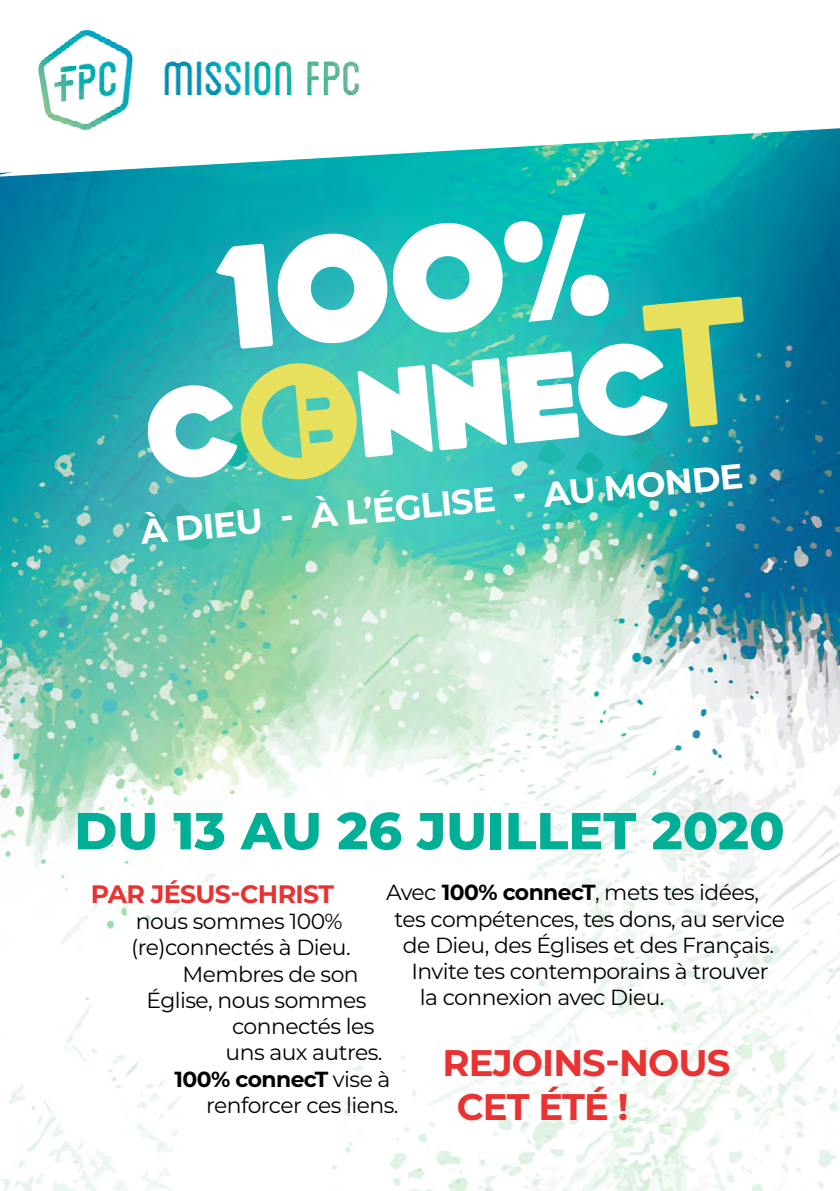
<style>
.page{position:relative;width:840px;height:1191px;background:#fff}
.page>*{position:absolute;margin:0;border:0;box-sizing:border-box;transform-origin:0 0}
.t1{font:800 52px "Montserrat";color:#01af96}
.t2{font:700 37px/44.4px "Montserrat";letter-spacing:-.025em;color:#e93231}
.t3{font:700 34.8px "Montserrat";color:#fff}
.t4{font:700 25.2px "Montserrat";letter-spacing:-.025em;color:#e93231}
.t5{font:21.8px "Montserrat";letter-spacing:-.025em;color:#000}
.t6{font:700 21.8px "Montserrat";letter-spacing:-.025em;color:#000}
.s1{font-weight:400}
.s2{font-weight:700}
</style>
<div class="page">
<img style="left:0;top:177px;width:839px;height:1014px">
<svg style="left:136px;top:213px;width:607px;height:338px"></svg>
<svg style="left:151px;top:830px;width:36px;height:20px"></svg>
<svg style="left:0;top:29px;width:839px;height:148px"></svg>
<h3 class="t3" style="left:138px;top:505px;width:606px;rotate:-5deg">À DIEU - À L’ÉGLISE - AU MONDE</h3>
<h1 class="t1" style="left:74px;top:792px;width:711px">DU 13 AU 26 JUILLET 2020</h1>
<p class="t4" style="left:91px;top:875px;width:244px">PAR JÉSUS-CHRIST</p>
<p class="t5" style="left:136px;top:906px;width:208px">nous sommes 100%</p>
<p class="t5" style="left:131px;top:932px;width:221px">(re)connectés à Dieu.</p>
<p class="t5" style="left:182px;top:958px;width:177px">Membres de son</p>
<p class="t5" style="left:146px;top:985px;width:221px">Église, nous sommes</p>
<p class="t5" style="left:232px;top:1011px;width:144px">connectés les</p>
<p class="t5" style="left:225px;top:1037px;width:158px">uns aux autres.</p>
<p class="t6" style="left:174px;top:1063px;width:217px">100% connecT <span class="s1">vise à</span></p>
<p class="t5" style="left:206px;top:1090px;width:194px">renforcer ces liens.</p>
<p class="t5" style="left:386px;top:877px;width:374px">Avec <span class="s2">100% connecT</span>, mets tes idées,</p>
<p class="t5" style="left:394px;top:904px;width:392px">tes compétences, tes dons, au service</p>
<p class="t5" style="left:403px;top:930px;width:372px">de Dieu, des Églises et des Français.</p>
<p class="t5" style="left:411px;top:956px;width:358px">Invite tes contemporains à trouver</p>
<p class="t5" style="left:419px;top:982px;width:246px">la connexion avec Dieu.</p>
<h2 class="t2" style="left:456px;top:1038px;width:275px;text-indent:-14px">REJOINS-NOUS<br>CET ÉTÉ !</h2>
</div>
